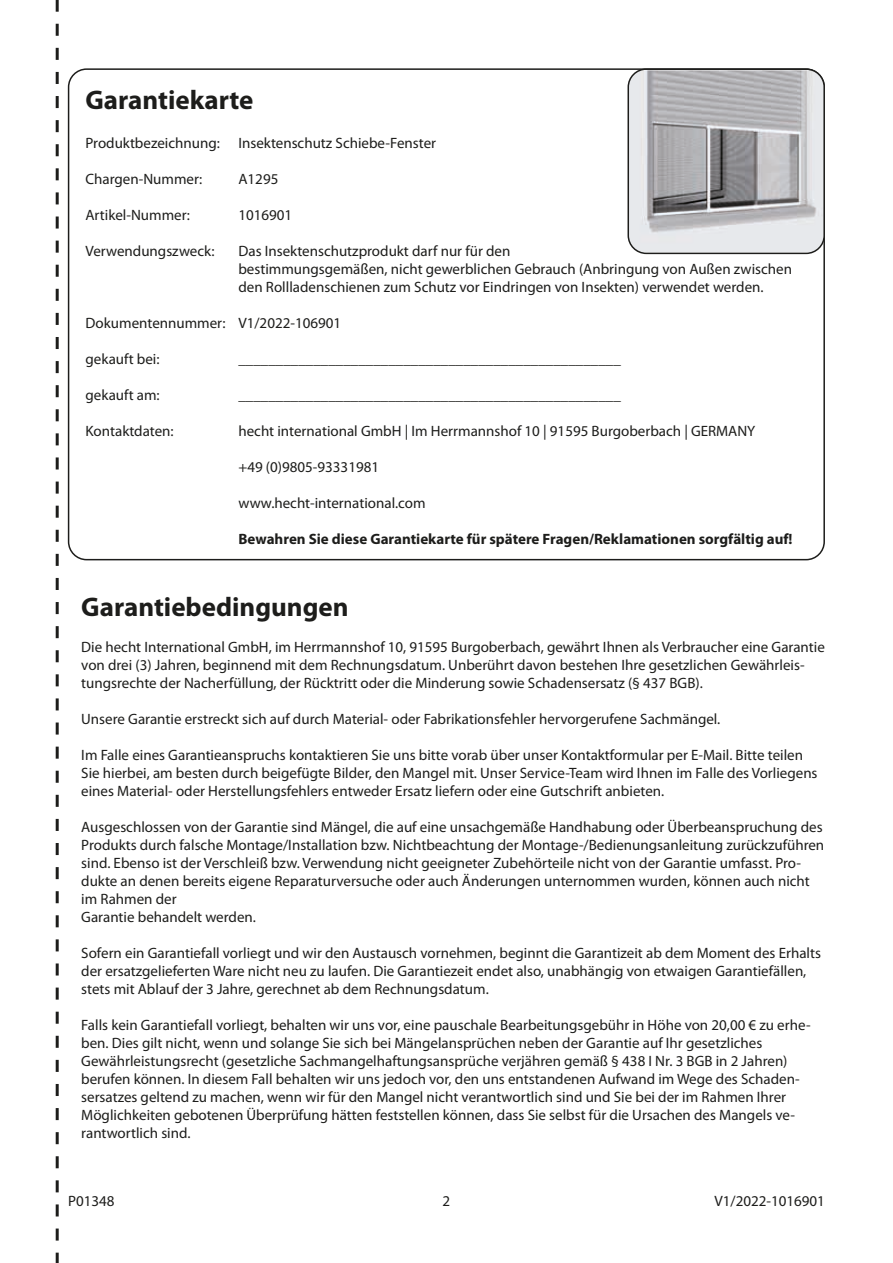
<style>
.page{position:relative;width:893px;height:1263px;background:#fff}
.page>*{position:absolute;margin:0;border:0;box-sizing:border-box;transform-origin:0 0}
.t1{font:700 27px "Myriad Pro";color:#1d1d1b}
.Fließtext{font:15px/18px "Myriad Pro";color:#1d1d1b}
.t2{font:700 15px "Myriad Pro";color:#1d1d1b}
</style>
<div class="page">
<img style="left:630px;top:71px;width:194px;height:181px">
<div style="left:627px;top:68px;width:198px;height:186px;border:2px solid #1d1d1b;border-radius:18px"></div>
<svg style="left:56px;top:0;width:3px;height:1263px"></svg>
<p class="t1" style="left:85px;top:82px;width:170px">Garantiekarte</p>
<p class="Fließtext" style="left:86px;top:133px;width:136px">Produktbezeichnung:</p>
<p class="Fließtext" style="left:86px;top:169px;width:118px">Chargen-Nummer:</p>
<p class="Fließtext" style="left:86px;top:205px;width:106px">Artikel-Nummer:</p>
<p class="Fließtext" style="left:86px;top:241px;width:130px">Verwendungszweck:</p>
<p class="Fließtext" style="left:86px;top:313px;width:141px">Dokumentennummer:</p>
<p class="Fließtext" style="left:86px;top:349px;width:76px">gekauft bei:</p>
<p class="Fließtext" style="left:86px;top:385px;width:76px">gekauft am:</p>
<p class="Fließtext" style="left:86px;top:421px;width:90px">Kontaktdaten:</p>
<p class="Fließtext" style="left:238px;top:133px;width:199px">Insektenschutz Schiebe-Fenster</p>
<p class="Fließtext" style="left:238px;top:169px;width:41px">A1295</p>
<p class="Fließtext" style="left:238px;top:205px;width:55px">1016901</p>
<p class="Fließtext" style="left:238px;top:241px;width:273px">Das Insektenschutzprodukt darf nur für den</p>
<p class="Fließtext" style="left:238px;top:259px;width:555px">bestimmungsgemäßen, nicht gewerblichen Gebrauch (Anbringung von Außen zwischen den Rollladenschienen zum Schutz vor Eindringen von Insekten) verwendet werden.</p>
<p class="Fließtext" style="left:238px;top:313px;width:104px">V1/2022-106901</p>
<p class="Fließtext" style="left:238px;top:349px;width:384px">___________________________________________________</p>
<p class="Fließtext" style="left:238px;top:385px;width:384px">___________________________________________________</p>
<p class="Fließtext" style="left:238px;top:421px;width:518px">hecht international GmbH | Im Herrmannshof 10 | 91595 Burgoberbach | GERMANY</p>
<p class="Fließtext" style="left:238px;top:457px;width:142px">+49 (0)9805-93331981</p>
<p class="Fließtext" style="left:238px;top:493px;width:189px">www.hecht-international.com</p>
<p class="t2" style="left:238px;top:529px;width:556px">Bewahren Sie diese Garantiekarte für spätere Fragen/Reklamationen sorgfältig auf!</p>
<p class="t1" style="left:81px;top:589px;width:269px">Garantiebedingungen</p>
<p class="Fließtext" style="left:81px;top:638px;width:745px">Die hecht International GmbH, im Herrmannshof 10, 91595 Burgoberbach, gewährt Ihnen als Verbraucher eine Garantie von drei (3) Jahren, beginnend mit dem Rechnungsdatum. Unberührt davon bestehen Ihre gesetzlichen Gewährleis&shy;tungsrechte der Nacherfüllung, der Rücktritt oder die Minderung sowie Schadensersatz (§ 437 BGB).</p>
<p class="Fließtext" style="left:81px;top:710px;width:641px">Unsere Garantie erstreckt sich auf durch Material- oder Fabrikationsfehler hervorgerufene Sachmängel.</p>
<p class="Fließtext" style="left:81px;top:746px;width:738px">Im Falle eines Garantieanspruchs kontaktieren Sie uns bitte vorab über unser Kontaktformular per E-Mail. Bitte teilen<br>Sie hierbei, am besten durch beigefügte Bilder, den Mangel mit. Unser Service-Team wird Ihnen im Falle des Vorliegens eines Material- oder Herstellungsfehlers entweder Ersatz liefern oder eine Gutschrift anbieten.</p>
<p class="Fließtext" style="left:81px;top:818px;width:744px">Ausgeschlossen von der Garantie sind Mängel, die auf eine unsachgemäße Handhabung oder Überbeanspruchung des Produkts durch falsche Montage/Installation bzw. Nichtbeachtung der Montage-/Bedienungsanleitung zurückzuführen sind. Ebenso ist der Verschleiß bzw. Verwendung nicht geeigneter Zubehörteile nicht von der Garantie umfasst. Pro&shy;dukte an denen bereits eigene Reparaturversuche oder auch Änderungen unternommen wurden, können auch nicht im Rahmen der</p>
<p class="Fließtext" style="left:81px;top:908px;width:176px">Garantie behandelt werden.</p>
<p class="Fließtext" style="left:81px;top:944px;width:741px">Sofern ein Garantiefall vorliegt und wir den Austausch vornehmen, beginnt die Garantizeit ab dem Moment des Erhalts der ersatzgelieferten Ware nicht neu zu laufen. Die Garantiezeit endet also, unabhängig von etwaigen Garantiefällen, stets mit Ablauf der 3 Jahre, gerechnet ab dem Rechnungsdatum.</p>
<p class="Fließtext" style="left:81px;top:1016px;width:731px">Falls kein Garantiefall vorliegt, behalten wir uns vor, eine pauschale Bearbeitungsgebühr in Höhe von 20,00 € zu erhe&shy;ben. Dies gilt nicht, wenn und solange Sie sich bei Mängelansprüchen neben der Garantie auf Ihr gesetzliches</p>
<p class="Fließtext" style="left:81px;top:1052px;width:720px">Gewährleistungsrecht (gesetzliche Sachmangelhaftungsansprüche verjähren gemäß § 438 I Nr. 3 BGB in 2 Jahren) berufen können. In diesem Fall behalten wir uns jedoch vor, den uns entstandenen Aufwand im Wege des Schaden&shy;sersatzes geltend zu machen, wenn wir für den Mangel nicht verantwortlich sind und Sie bei der im Rahmen Ihrer Möglichkeiten gebotenen Überprüfung hätten feststellen können, dass Sie selbst für die Ursachen des Mangels ve&shy;rantwortlich sind.</p>
<p class="Fließtext" style="left:68px;top:1192px;width:48px">P01348</p>
<p class="Fließtext" style="left:443px;top:1192px;width:9px">2</p>
<p class="Fließtext" style="left:714px;top:1192px;width:112px">V1/2022-1016901</p>
</div>
